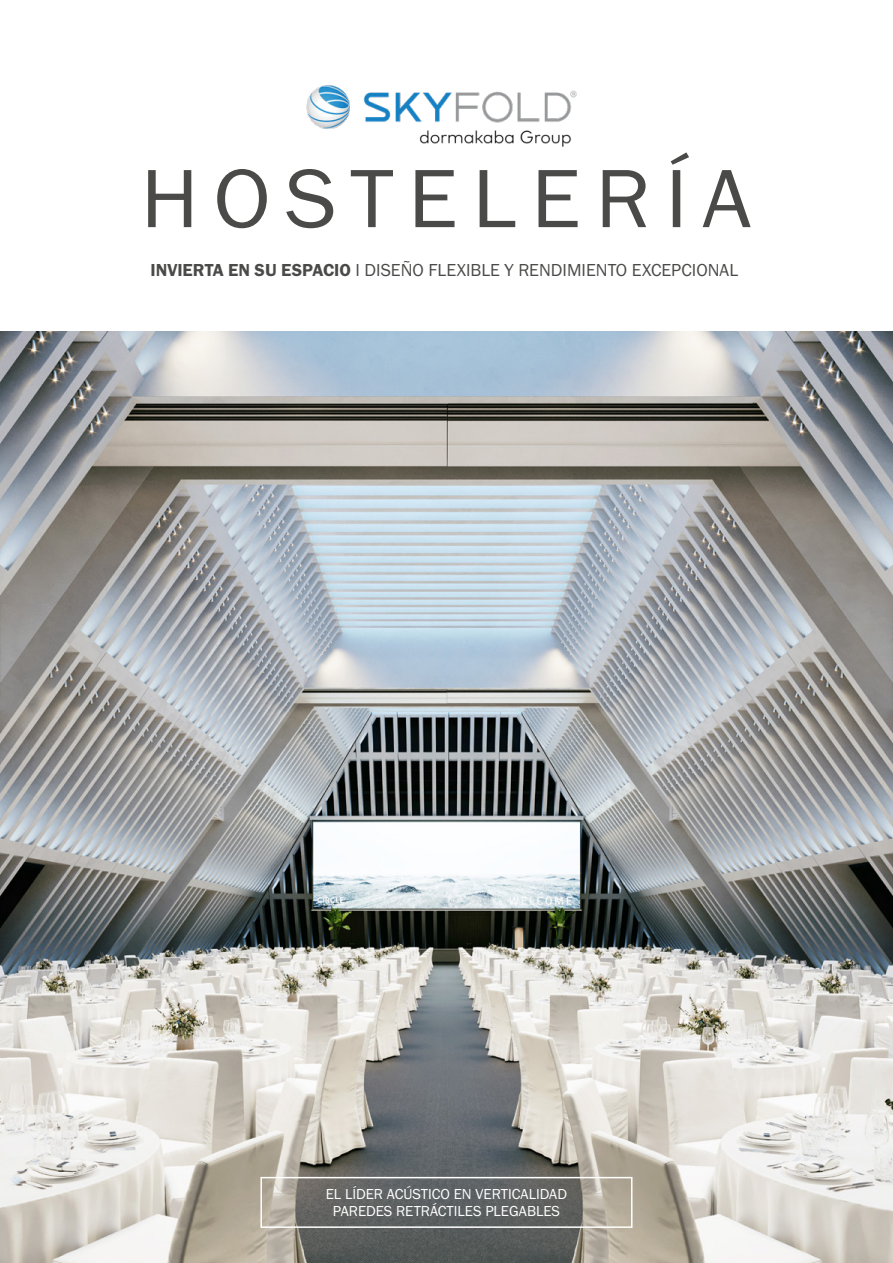
<style>
.page{position:relative;width:893px;height:1263px;background:#fff}
.page>*{position:absolute;margin:0;border:0;box-sizing:border-box;transform-origin:0 0}
.t1{font:85.5px "Franklin Gothic URW Boo";letter-spacing:.16em;color:#4a4a49;scale:1.06 1}
.t2{font:18px "Franklin Gothic URW Boo";color:#4a4a49}
.t3{font:15px/16.5px "Franklin Gothic URW Boo";color:#fff;text-align:center}
.s1{font-family:"Franklin Gothic URW Dem"}
</style>
<div class="page">
<img style="left:0;top:332px;width:893px;height:931px">
<div style="left:260px;top:1177px;width:372px;height:51px;border:2px solid #fff"></div>
<img style="left:306px;top:85px;width:271px;height:62px">
<h1 class="t1" style="left:141px;top:146px;width:579px">HOSTELERÍA</h1>
<p class="t2" style="left:150px;top:258px;width:589px"><span class="s1">INVIERTA EN SU ESPACIO</span> I DISEÑO FLEXIBLE Y RENDIMIENTO EXCEPCIONAL</p>
<p class="t3" style="left:326px;top:1185px;width:243px">EL LÍDER ACÚSTICO EN VERTICALIDAD<br>PAREDES RETRÁCTILES PLEGABLES</p>
</div>
